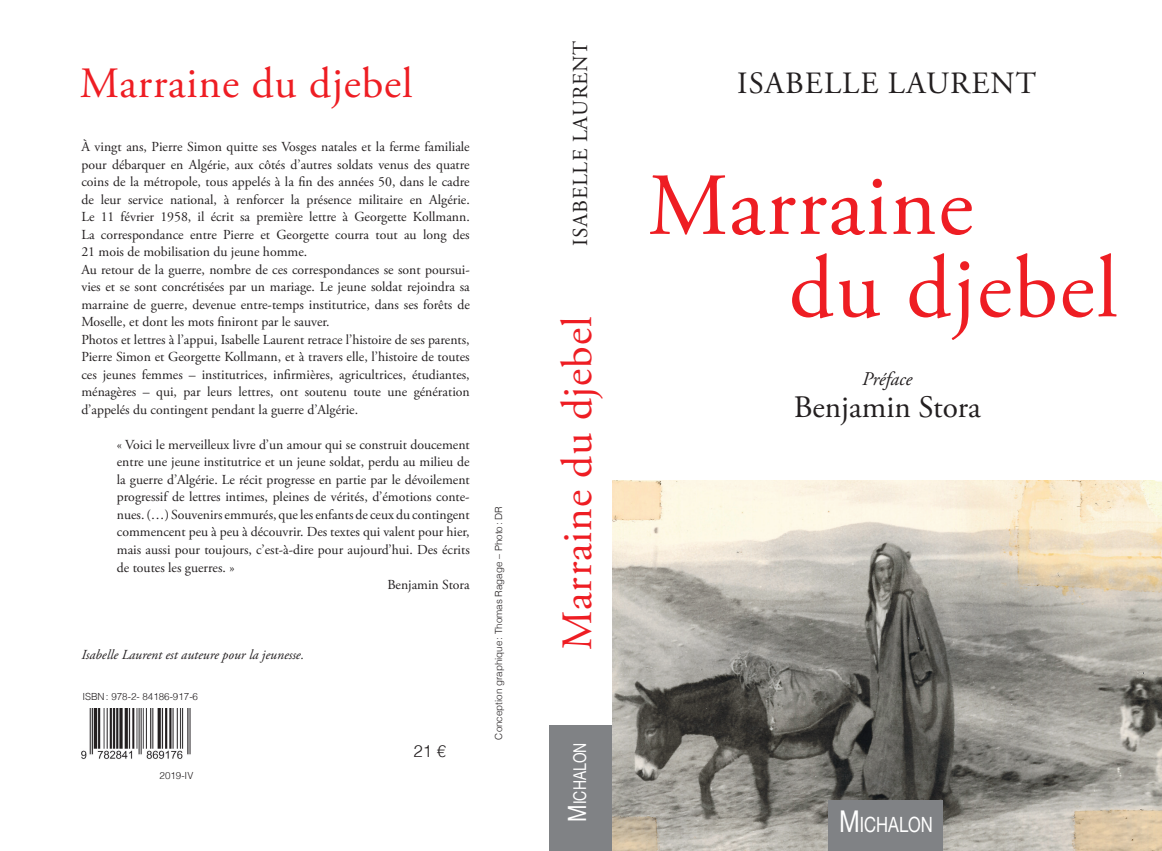
<style>
.page{position:relative;width:1162px;height:851px;background:#fff}
.page>*{position:absolute;margin:0;border:0;box-sizing:border-box;transform-origin:0 0}
.t1{font:88.12px/82.4px "Adobe Garamond Pro";letter-spacing:.02em;color:#ee1d23}
.t2{font:43.12px "Adobe Garamond Pro";letter-spacing:.02em;color:#ee1d23}
.t3{font:31.25px "Adobe Garamond Pro";color:#231f20}
.t4{font:30.88px "Adobe Garamond Pro";letter-spacing:.035em;color:#231f20}
.t5{font:21.25px "Adobe Garamond Pro";letter-spacing:.035em;color:#231f20}
.t6{font:21px "Helvetica Neue";color:#fff;scale:.79 1}
.t7{font:italic 19.38px "Adobe Garamond Pro";color:#231f20}
.t8{font:17.62px "Helvetica Neue";color:#fff;scale:.79 1}
.t9{font:300 16.75px "Helvetica";color:#231f20}
.t10{font:13.75px/17.5px "Adobe Garamond Pro";color:#231f20}
.t11{font:italic 13.75px "Adobe Garamond Pro";color:#231f20}
.t12{font:300 9.75px "Helvetica";color:#231f20}
.s1{font-size:25.25px}
.s2{font-size:30px}
</style>
<div class="page">
<img style="left:81px;top:708px;width:110px;height:52px">
<img style="left:612px;top:480px;width:549px;height:370px">
<div style="left:827px;top:799px;width:115px;height:51px;background:#808285"></div>
<div style="left:549px;top:725px;width:63px;height:125px;background:#808285"></div>
<h2 class="t2" style="left:80px;top:58px;width:334px">Marraine du djebel</h2>
<p class="t10" style="left:81px;top:138px;width:390px">À vingt ans, Pierre Simon quitte ses Vosges natales et la ferme familiale pour débarquer en Algérie, aux côtés d’autres soldats venus des quatre coins de la métropole, tous appelés à la fin des années 50, dans le cadre de leur service national, à renforcer la présence militaire en Algérie.<br>Le 11 février 1958, il écrit sa première lettre à Georgette Kollmann.<br>La correspondance entre Pierre et Georgette courra tout au long des 21 mois de mobilisation du jeune homme.<br>Au retour de la guerre, nombre de ces correspondances se sont poursui&shy;vies et se sont concrétisées par un mariage. Le jeune soldat rejoindra sa marraine de guerre, devenue entre-temps institutrice, dans ses forêts de Moselle, et dont les mots finiront par le sauver.<br>Photos et lettres à l’appui, Isabelle Laurent retrace l’histoire de ses parents, Pierre Simon et Georgette Kollmann, et à travers elle, l’histoire de toutes ces jeunes femmes – institutrices, infirmières, agricultrices, étudiantes, ménagères – qui, par leurs lettres, ont soutenu toute une génération d’appelés du contingent pendant la guerre d’Algérie.</p>
<p class="t10" style="left:117px;top:436px;width:354px">« Voici le merveilleux livre d’un amour qui se construit doucement</p>
<p class="t10" style="left:117px;top:453px;width:354px">entre une jeune institutrice et un jeune soldat, perdu au milieu de</p>
<p class="t10" style="left:117px;top:471px;width:354px">la guerre d’Algérie. Le récit progresse en partie par le dévoilement</p>
<p class="t10" style="left:117px;top:488px;width:354px">progressif de lettres intimes, pleines de vérités, d’émotions conte-</p>
<p class="t10" style="left:117px;top:506px;width:354px">nues. (…) Souvenirs emmurés, que les enfants de ceux du contingent</p>
<p class="t10" style="left:117px;top:523px;width:354px">commencent peu à peu à découvrir. Des textes qui valent pour hier,</p>
<p class="t10" style="left:117px;top:541px;width:354px">mais aussi pour toujours, c’est-à-dire pour aujourd’hui. Des écrits</p>
<p class="t10" style="left:117px;top:558px;width:119px">de toutes les guerres. »</p>
<p class="t10" style="left:387px;top:576px;width:84px">Benjamin Stora</p>
<p class="t11" style="left:81px;top:646px;width:224px">Isabelle Laurent est auteure pour la jeunesse.</p>
<p class="t12" style="left:82px;top:688px;width:117px">ISBN: 978-2- 84186-917-6</p>
<p class="t12" style="left:159px;top:767px;width:35px">2019-IV</p>
<p class="t9" style="left:413px;top:736px;width:34px">21 €</p>
<p class="t12" style="left:490px;top:739px;width:235px;rotate:-90deg">Conception graphique: Thomas Ragage – Photo: DR</p>
<h3 class="t5" style="left:567px;top:246px;width:207px;rotate:-90deg">ISABELLE LAURENT</h3>
<h2 class="t2" style="left:551px;top:649px;width:334px;rotate:-90deg">Marraine du djebel</h2>
<p class="t8" style="left:567px;top:821px;width:101px;rotate:-90deg"><span class="s1">M</span>ICHALON</p>
<h3 class="t4" style="left:737px;top:65px;width:300px">ISABELLE LAURENT</h3>
<h1 class="t1" style="left:788px;top:168px;width:330px;text-indent:-141px">Marraine<br>du djebel</h1>
<h3 class="t7" style="left:862px;top:367px;width:51px">Préface</h3>
<h3 class="t3" style="left:793px;top:388px;width:189px">Benjamin Stora</h3>
<h3 class="t6" style="left:838px;top:809px;width:120px"><span class="s2">M</span>ICHALON</h3>
</div>
